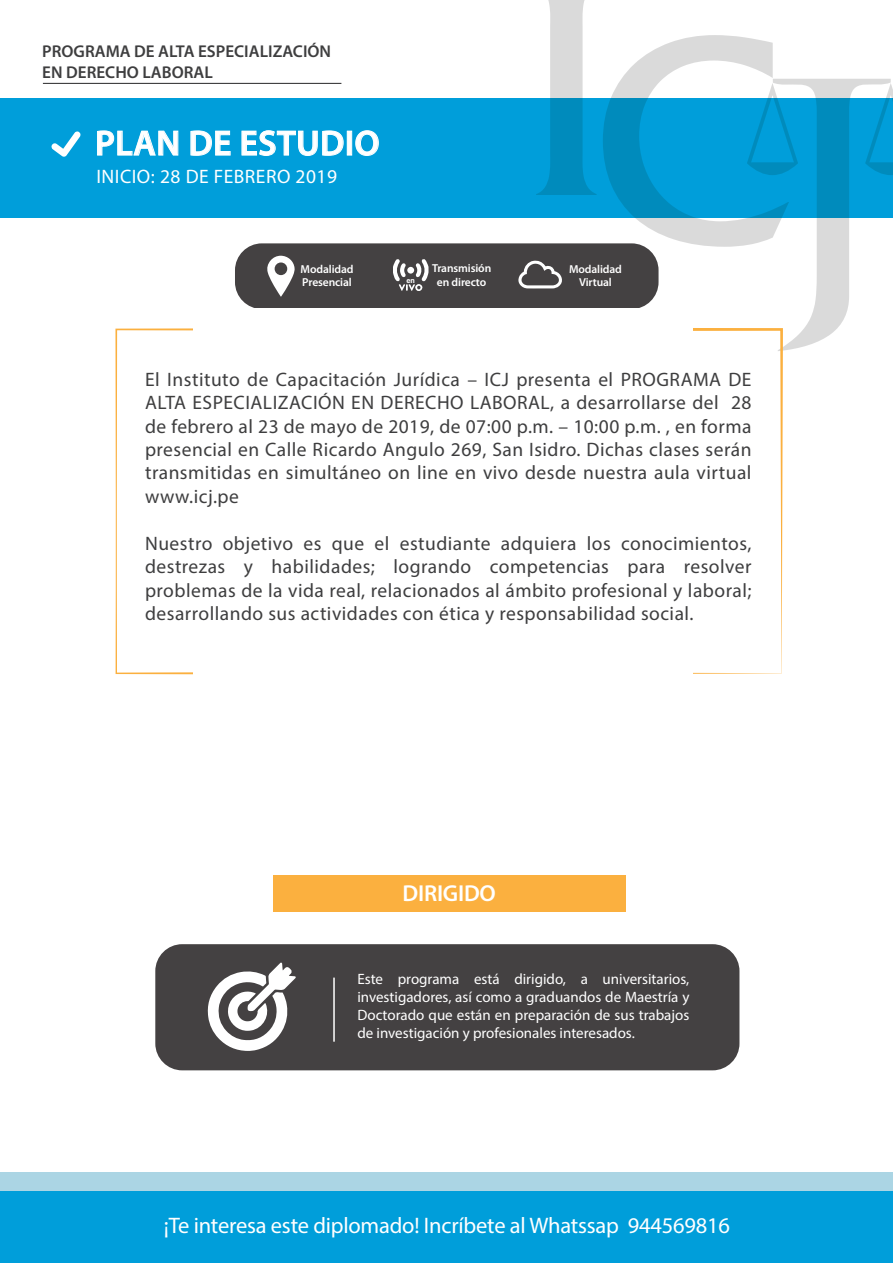
<style>
.page{position:relative;width:893px;height:1263px;background:#fff}
.page>*{position:absolute;margin:0;border:0;box-sizing:border-box;transform-origin:0 0}
.t1{font:600 35.55px "Myriad Pro";letter-spacing:.01em;color:#fff}
.t2{font:600 23.1px "Myriad Pro";letter-spacing:-.01em;color:#fff}
.t3{font:22.5px "Myriad Pro";letter-spacing:-.01em;color:#fff}
.t4{font:19.5px/23.4px "Myriad Pro";letter-spacing:.025em;color:#3e3e3f;text-align:justify}
.t5{font:19.5px "Myriad Pro";letter-spacing:.025em;color:#fff}
.t6{font:600 17.1px/20.5px "Myriad Pro";color:#3e3e3f}
.t7{font:15px/18px "Myriad Pro";color:#fff;text-align:justify}
.t8{font:600 11.55px/13.8px "Myriad Pro";letter-spacing:-.01em;color:#fff;text-align:center}
</style>
<div class="page">
<div style="left:0;top:98px;width:893px;height:120px;background:#009eda"></div>
<hr style="left:43px;top:83px;width:298px;height:1px;background:#3e3e3f">
<div style="left:273px;top:875px;width:352px;height:36px;background:#fbb03f"></div>
<div style="left:155px;top:944px;width:584px;height:126px;background:#444142;border-radius:27px"></div>
<div style="left:235px;top:243px;width:423px;height:66px;background:#444142;border-radius:27px"></div>
<svg style="left:267px;top:256px;width:28px;height:41px"></svg>
<svg style="left:518px;top:260px;width:44px;height:28px"></svg>
<div style="left:0;top:1172px;width:893px;height:72px;background:#abd5e4"></div>
<div style="left:0;top:1191px;width:893px;height:72px;background:#009eda"></div>
<svg style="left:97px;top:130px;width:82px;height:26px"></svg>
<svg style="left:190px;top:130px;width:41px;height:26px"></svg>
<svg style="left:241px;top:130px;width:103px;height:26px"></svg>
<div style="left:347px;top:131px;width:5px;height:24px;border:1px solid #fff"></div>
<svg style="left:355px;top:130px;width:24px;height:26px"></svg>
<svg style="left:536px;top:0;width:61px;height:195px"></svg>
<svg style="left:603px;top:35px;width:290px;height:316px"></svg>
<svg style="left:51px;top:131px;width:30px;height:26px"></svg>
<svg style="left:115px;top:328px;width:668px;height:347px"></svg>
<div style="left:193px;top:308px;width:499px;height:406px;background:#fff"></div>
<hr style="left:333px;top:977px;width:2px;height:65px;background:#fff">
<svg style="left:207px;top:963px;width:89px;height:88px"></svg>
<svg style="left:393px;top:259px;width:35px;height:32px"></svg>
<p class="t6" style="left:42px;top:41px;width:290px">PROGRAMA DE ALTA ESPECIALIZACIÓN<br>EN DERECHO LABORAL</p>
<h1 class="t1" style="left:95px;top:121px;width:286px">PLAN DE ESTUDIO</h1>
<p class="t5" style="left:96px;top:164px;width:242px">INICIO: 28 DE FEBRERO 2019</p>
<p class="t8" style="left:432px;top:261px;width:61px">Transmisión en directo</p>
<p class="t8" style="left:301px;top:261px;width:54px;text-align:left">Modalidad<br>Presencial</p>
<p class="t8" style="left:569px;top:261px;width:54px">Modalidad<br>Virtual</p>
<p class="t4" style="left:145px;top:367px;width:608px">El Instituto de Capacitación Jurídica – ICJ presenta el PROGRAMA DE ALTA ESPECIALIZACIÓN EN DERECHO LABORAL, a desarrollarse del 28 de febrero al 23 de mayo de 2019, de 07:00 p.m. – 10:00 p.m. , en forma presencial en Calle Ricardo Angulo 269, San Isidro. Dichas clases serán transmitidas en simultáneo on line en vivo desde nuestra aula virtual www.icj.pe</p>
<p class="t4" style="left:145px;top:531px;width:608px">Nuestro objetivo es que el estudiante adquiera los conocimientos, destrezas y habilidades; logrando competencias para resolver problemas de la vida real, relacionados al ámbito profesional y laboral; desarrollando sus actividades con ética y responsabilidad social.</p>
<p class="t2" style="left:403px;top:879px;width:95px">DIRIGIDO</p>
<p class="t7" style="left:357px;top:970px;width:333px">Este programa está dirigido, a universitarios, investigadores, así como a graduandos de Maestría y Doctorado que están en preparación de sus trabajos de investigación y profesionales interesados.</p>
<p class="t3" style="left:164px;top:1211px;width:567px">¡Te interesa este diplomado! Incríbete al Whatssap 944569816</p>
</div>
